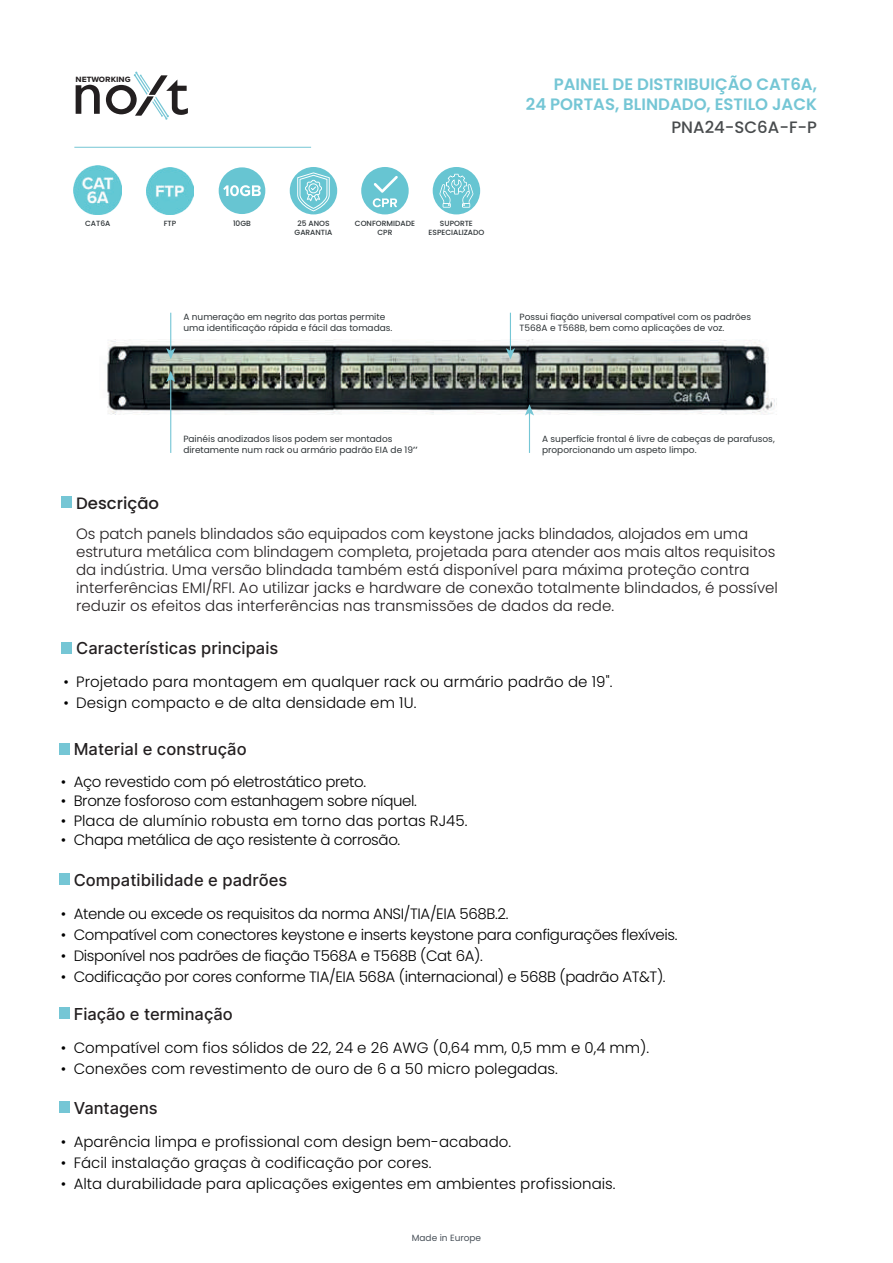
<style>
.page{position:relative;width:893px;height:1263px;background:#fff}
.page>*{position:absolute;margin:0;border:0;box-sizing:border-box;transform-origin:0 0}
.t1{font:16.5px "Inter";letter-spacing:.005em;color:#231f20}
.t2{font:600 16.5px/19.8px "Poppins";color:#75c6d5;text-align:right}
.t3{font:500 16.5px "Poppins";color:#484b4d}
.t4{font:500 16.5px "Poppins";color:#231f20}
.t5{font:300 15px "Poppins";color:#000001}
.t6{font:300 15px/18px "Poppins";color:#231f20}
.t7{font:300 15px "Poppins";letter-spacing:-.025em;color:#000001}
.t8{font:700 9.6px "Proxima Nova";color:#231f20}
.t9{font:9px/10.8px "Poppins";color:#2e3437}
.t10{font:9px "Poppins";color:#495159}
.t11{font:500 7.5px/9px "Poppins";color:#2e3437;text-align:center}
.s1{font-weight:500}
</style>
<div class="page">
<img style="left:105px;top:339px;width:672px;height:76px">
<hr style="left:170px;top:379px;width:1px;height:74px;background:#75c6d5">
<svg style="left:166px;top:371px;width:9px;height:11px"></svg>
<hr style="left:170px;top:313px;width:1px;height:38px;background:#75c6d5">
<svg style="left:166px;top:348px;width:9px;height:11px"></svg>
<hr style="left:529px;top:412px;width:1px;height:41px;background:#75c6d5">
<svg style="left:525px;top:404px;width:9px;height:12px"></svg>
<hr style="left:510px;top:313px;width:1px;height:38px;background:#75c6d5">
<svg style="left:506px;top:348px;width:9px;height:11px"></svg>
<div style="left:290px;top:167px;width:47px;height:47px;background:#67c5d2;border-radius:50%"></div>
<svg style="left:297px;top:172px;width:33px;height:39px"></svg>
<div style="left:361px;top:167px;width:48px;height:47px;background:#67c5d2;border-radius:50%"></div>
<svg style="left:373px;top:176px;width:25px;height:31px"></svg>
<div style="left:433px;top:167px;width:47px;height:47px;background:#67c5d2;border-radius:50%"></div>
<svg style="left:439px;top:174px;width:34px;height:34px"></svg>
<svg style="left:76px;top:85px;width:24px;height:29px"></svg>
<svg style="left:106px;top:72px;width:82px;height:48px"></svg>
<hr style="left:74px;top:147px;width:237px;height:1px;background:#75c6d5">
<img style="left:74px;top:166px;width:48px;height:48px">
<img style="left:147px;top:167px;width:46px;height:47px">
<div style="left:219px;top:167px;width:46px;height:47px;background:#67c5d2;border-radius:50%"></div>
<svg style="left:223px;top:185px;width:38px;height:11px"></svg>
<div style="left:61px;top:496px;width:11px;height:12px;background:#75c6d5"></div>
<div style="left:61px;top:642px;width:11px;height:11px;background:#75c6d5"></div>
<div style="left:59px;top:743px;width:10px;height:11px;background:#75c6d5"></div>
<div style="left:59px;top:873px;width:10px;height:12px;background:#75c6d5"></div>
<div style="left:59px;top:1007px;width:10px;height:12px;background:#75c6d5"></div>
<div style="left:59px;top:1101px;width:10px;height:12px;background:#75c6d5"></div>
<p class="t8" style="left:76px;top:72px;width:57px">NETWORKING</p>
<p class="t2" style="left:526px;top:75px;width:293px">PAINEL DE DISTRIBUIÇÃO CAT6A,<br>24 PORTAS, BLINDADO, ESTILO JACK</p>
<p class="t3" style="left:671px;top:118px;width:147px">PNA24-SC6A-F-P</p>
<p class="t11" style="left:85px;top:219px;width:27px">CAT6A</p>
<p class="t11" style="left:164px;top:219px;width:14px">FTP</p>
<p class="t11" style="left:233px;top:219px;width:19px">10GB</p>
<p class="t11" style="left:295px;top:219px;width:39px">25 ANOS<br>GARANTIA</p>
<p class="t11" style="left:355px;top:219px;width:61px">CONFORMIDADE<br>CPR</p>
<p class="t11" style="left:429px;top:219px;width:57px">SUPORTE<br>ESPECIALIZADO</p>
<p class="t9" style="left:183px;top:311px;width:211px">A numeração em negrito das portas permite uma identificação rápida e fácil das tomadas.</p>
<p class="t9" style="left:520px;top:311px;width:233px">Possui fiação universal compatível com os padrões<br>T568A e T568B, bem como aplicações de voz.</p>
<p class="t9" style="left:183px;top:434px;width:236px">Painéis anodizados lisos podem ser montados diretamente num rack ou armário padrão EIA de 19<span class="s1">’’</span></p>
<p class="t9" style="left:542px;top:434px;width:234px">A superfície frontal é livre de cabeças de parafusos, proporcionando um aspeto limpo.</p>
<p class="t4" style="left:76px;top:494px;width:84px">Descrição</p>
<p class="t6" style="left:76px;top:525px;width:703px">Os patch panels blindados são equipados com keystone jacks blindados, alojados em uma estrutura metálica com blindagem completa, projetada para atender aos mais altos requisitos da indústria. Uma versão blindada também está disponível para máxima proteção contra interferências EMI/RFI. Ao utilizar jacks e hardware de conexão totalmente blindados, é possível reduzir os efeitos das interferências nas transmissões de dados da rede.</p>
<p class="t1" style="left:76px;top:636px;width:204px">Características principais</p>
<p class="t5" style="left:63px;top:673px;width:551px">• Projetado para montagem em qualquer rack ou armário padrão de 19".</p>
<p class="t5" style="left:63px;top:694px;width:355px">• Design compacto e de alta densidade em 1U.</p>
<p class="t1" style="left:74px;top:737px;width:174px">Material e construção</p>
<p class="t7" style="left:61px;top:773px;width:307px">• Aço revestido com pó eletrostático preto.</p>
<p class="t7" style="left:61px;top:792px;width:357px">• Bronze fosforoso com estanhagem sobre níquel.</p>
<p class="t5" style="left:61px;top:812px;width:408px">• Placa de alumínio robusta em torno das portas RJ45.</p>
<p class="t7" style="left:61px;top:831px;width:341px">• Chapa metálica de aço resistente à corrosão.</p>
<p class="t1" style="left:74px;top:868px;width:215px">Compatibilidade e padrões</p>
<p class="t7" style="left:61px;top:905px;width:449px">• Atende ou excede os requisitos da norma ANSI/TIA/EIA 568B.2.</p>
<p class="t7" style="left:61px;top:926px;width:618px">• Compatível com conectores keystone e inserts keystone para configurações flexíveis.</p>
<p class="t7" style="left:61px;top:947px;width:423px">• Disponível nos padrões de fiação T568A e T568B (Cat 6A).</p>
<p class="t7" style="left:61px;top:968px;width:606px">• Codificação por cores conforme TIA/EIA 568A (internacional) e 568B (padrão AT&amp;T).</p>
<p class="t1" style="left:74px;top:1002px;width:160px">Fiação e terminação</p>
<p class="t5" style="left:61px;top:1039px;width:590px">• Compatível com fios sólidos de 22, 24 e 26 AWG (0,64 mm, 0,5 mm e 0,4 mm).</p>
<p class="t5" style="left:61px;top:1060px;width:498px">• Conexões com revestimento de ouro de 6 a 50 micro polegadas.</p>
<p class="t1" style="left:74px;top:1096px;width:85px">Vantagens</p>
<p class="t5" style="left:61px;top:1133px;width:452px">• Aparência limpa e profissional com design bem-acabado.</p>
<p class="t5" style="left:61px;top:1154px;width:372px">• Fácil instalação graças à codificação por cores.</p>
<p class="t5" style="left:61px;top:1175px;width:556px">• Alta durabilidade para aplicações exigentes em ambientes profissionais.</p>
<p class="t10" style="left:412px;top:1232px;width:71px">Made in Europe</p>
</div>
